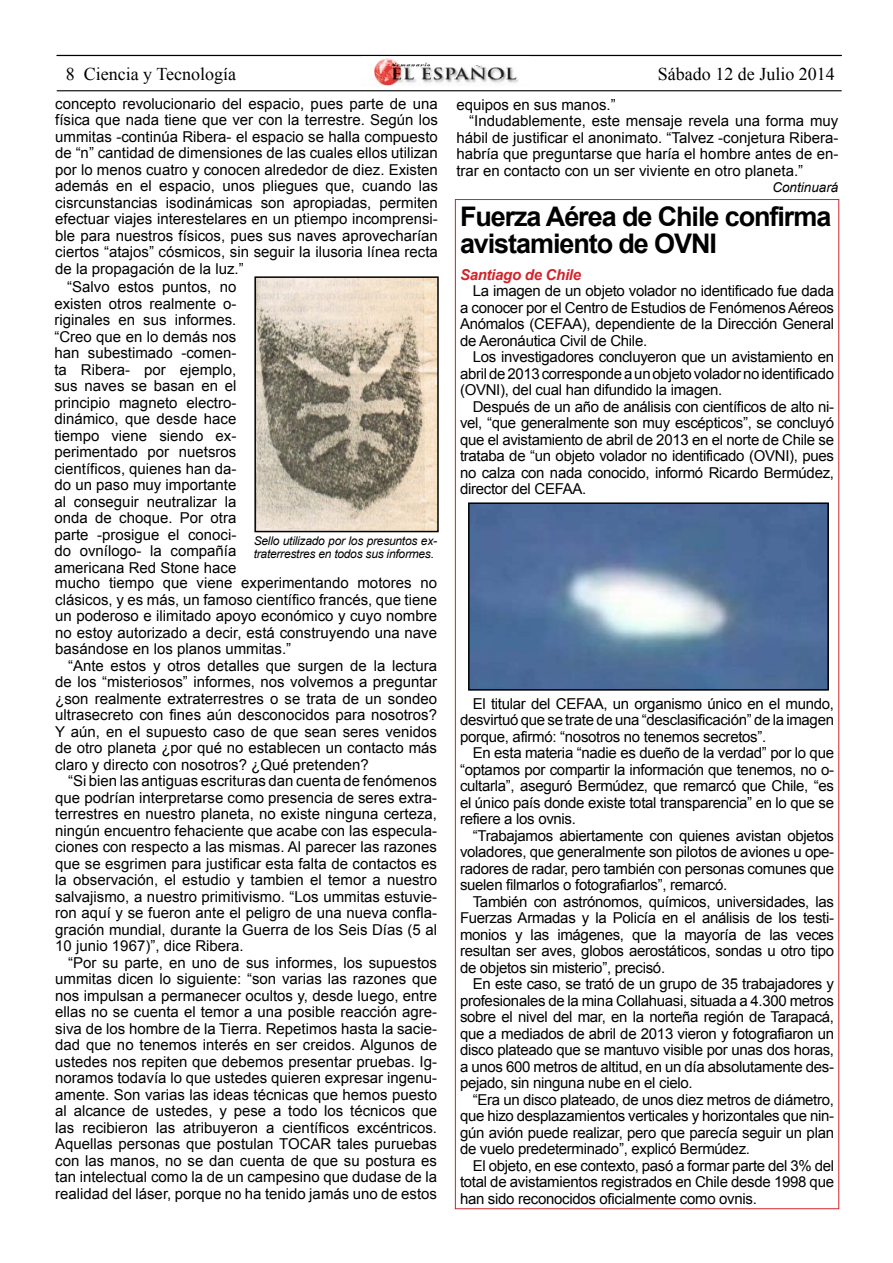
<style>
.page{position:relative;width:893px;height:1263px;background:#fff}
.page>*{position:absolute;margin:0;border:0;box-sizing:border-box;transform-origin:0 0}
.t1{font:700 27px/27px "Arial";letter-spacing:-.04em;color:#000}
.t2{font:18px "Times New Roman";color:#000}
.t3{font:15px/16.5px "Arial";letter-spacing:-.02em;color:#000;text-align:justify}
.t4{font:15px "Arial";color:#000}
.t5{font:italic 700 15px "Arial";letter-spacing:-.02em;color:#d2232a}
.t6{font:italic 13.5px "Arial";color:#000}
.t7{font:italic 12px/13.5px "Arial";letter-spacing:-.02em;color:#000}
</style>
<div class="page">
<img style="left:362px;top:56px;width:168px;height:29px">
<hr style="left:57px;top:55px;width:785px;height:1px;background:#000">
<hr style="left:57px;top:90px;width:785px;height:1px;background:#000">
<img style="left:471px;top:505px;width:355px;height:183px">
<div style="left:468px;top:502px;width:361px;height:189px;border:2px solid #000"></div>
<img style="left:257px;top:279px;width:179px;height:250px">
<div style="left:254px;top:276px;width:185px;height:256px;border:2px solid #000"></div>
<p class="t2" style="left:66px;top:62px;width:172px">8 Ciencia y Tecnología</p>
<p class="t2" style="left:658px;top:62px;width:178px">Sábado 12 de Julio 2014</p>
<p class="t3" style="left:55px;top:95px;width:384px">concepto revolucionario del espacio, pues parte de una física que nada tiene que ver con la terrestre. Según los ummitas -continúa Ribera- el espacio se halla compuesto de “n” cantidad de dimensiones de las cuales ellos utilizan por lo menos cuatro y conocen alrededor de diez. Existen además en el espacio, unos pliegues que, cuando las cisrcunstancias isodinámicas son apropiadas, permiten efectuar viajes interestelares en un ptiempo incomprensi&shy;ble para nuestros físicos, pues sus naves aprovecharían ciertos “atajos” cósmicos, sin seguir la ilusoria línea recta de la propagación de la luz.”</p>
<p class="t4" style="left:456px;top:94px;width:161px">equipos en sus manos.”</p>
<p class="t4" style="left:469px;top:111px;width:371px">“Indudablemente, este mensaje revela una forma muy</p>
<p class="t4" style="left:456px;top:127px;width:383px">hábil de justificar el anonimato. “Talvez -conjetura Ribera-</p>
<p class="t4" style="left:456px;top:144px;width:383px">habría que preguntarse que haría el hombre antes de en-</p>
<p class="t4" style="left:456px;top:160px;width:348px">trar en contacto con un ser viviente en otro planeta.”</p>
<p class="t6" style="left:772px;top:179px;width:68px">Continuará</p>
<h1 class="t1" style="left:460px;top:203px;width:373px">Fuerza Aérea de Chile confirma avistamiento de OVNI</h1>
<p class="t5" style="left:460px;top:264px;width:123px">Santiago de Chile</p>
<p class="t3" style="left:460px;top:283px;width:376px;text-indent:13px">La imagen de un objeto volador no identificado fue dada a conocer por el Centro de Estudios de Fenómenos Aéreos Anómalos (CEFAA), dependiente de la Dirección General de Aeronáutica Civil de Chile.</p>
<p class="t3" style="left:460px;top:349px;width:376px;text-indent:13px">Los investigadores concluyeron que un avistamiento en abril de 2013 corresponde a un objeto volador no identificado (OVNI), del cual han difundido la imagen.</p>
<p class="t3" style="left:460px;top:398px;width:376px;text-indent:13px">Después de un año de análisis con científicos de alto ni&shy;vel, “que generalmente son muy escépticos”, se concluyó que el avistamiento de abril de 2013 en el norte de Chile se trataba de “un objeto volador no identificado (OVNI), pues no calza con nada conocido, informó Ricardo Bermúdez, director del CEFAA.</p>
<p class="t3" style="left:54px;top:279px;width:183px;text-indent:13px">“Salvo estos puntos, no existen otros realmente o&shy;riginales en sus informes. “Creo que en lo demás nos han subestimado -comen&shy;ta Ribera- por ejemplo, sus naves se basan en el principio magneto electro&shy;dinámico, que desde hace tiempo viene siendo ex&shy;perimentado por nuetsros científicos, quienes han da&shy;do un paso muy importante al conseguir neutralizar la onda de choque. Por otra parte -prosigue el conoci&shy;do ovnílogo- la compañía americana Red Stone hace</p>
<p class="t7" style="left:254px;top:534px;width:185px">Sello utilizado por los presuntos ex&shy;traterrestres en todos sus informes.</p>
<p class="t3" style="left:55px;top:575px;width:383px">mucho tiempo que viene experimentando motores no clásicos, y es más, un famoso científico francés, que tiene un poderoso e ilimitado apoyo económico y cuyo nombre no estoy autorizado a decir, está construyendo una nave basándose en los planos ummitas.”</p>
<p class="t3" style="left:55px;top:657px;width:383px;text-indent:13px">“Ante estos y otros detalles que surgen de la lectura de los “misteriosos” informes, nos volvemos a preguntar ¿son realmente extraterrestres o se trata de un sondeo ultrasecreto con fines aún desconocidos para nosotros?<br>Y aún, en el supuesto caso de que sean seres venidos de otro planeta ¿por qué no establecen un contacto más claro y directo con nosotros? ¿Qué pretenden?</p>
<p class="t3" style="left:55px;top:773px;width:383px;text-indent:13px">“Si bien las antiguas escrituras dan cuenta de fenómenos que podrían interpretarse como presencia de seres extra&shy;terrestres en nuestro planeta, no existe ninguna certeza, ningún encuentro fehaciente que acabe con las especula&shy;ciones con respecto a las mismas. Al parecer las razones que se esgrimen para justificar esta falta de contactos es la observación, el estudio y tambien el temor a nuestro salvajismo, a nuestro primitivismo. “Los ummitas estuvie&shy;ron aquí y se fueron ante el peligro de una nueva confla&shy;gración mundial, durante la Guerra de los Seis Días (5 al 10 junio 1967)”, dice Ribera.</p>
<p class="t3" style="left:55px;top:954px;width:383px;text-indent:13px">“Por su parte, en uno de sus informes, los supuestos ummitas dicen lo siguiente: “son varias las razones que nos impulsan a permanecer ocultos y, desde luego, entre ellas no se cuenta el temor a una posible reacción agre&shy;siva de los hombre de la Tierra. Repetimos hasta la sacie&shy;dad que no tenemos interés en ser creidos. Algunos de ustedes nos repiten que debemos presentar pruebas. Ig&shy;noramos todavía lo que ustedes quieren expresar ingenu&shy;amente. Son varias las ideas técnicas que hemos puesto al alcance de ustedes, y pese a todo los técnicos que las recibieron las atribuyeron a científicos excéntricos.<br>Aquellas personas que postulan TOCAR tales puruebas con las manos, no se dan cuenta de que su postura es tan intelectual como la de un campesino que dudase de la realidad del láser, porque no ha tenido jamás uno de estos</p>
<p class="t3" style="left:460px;top:695px;width:376px;text-indent:13px">El titular del CEFAA, un organismo único en el mundo, desvirtuó que se trate de una “desclasificación” de la imagen porque, afirmó: “nosotros no tenemos secretos”.</p>
<p class="t3" style="left:460px;top:745px;width:376px;text-indent:13px">En esta materia “nadie es dueño de la verdad” por lo que “optamos por compartir la información que tenemos, no o&shy;cultarla”, aseguró Bermúdez, que remarcó que Chile, “es el único país donde existe total transparencia” en lo que se refiere a los ovnis.</p>
<p class="t3" style="left:460px;top:827px;width:376px;text-indent:13px">“Trabajamos abiertamente con quienes avistan objetos voladores, que generalmente son pilotos de aviones u ope&shy;radores de radar, pero también con personas comunes que suelen filmarlos o fotografiarlos”, remarcó.</p>
<p class="t3" style="left:460px;top:893px;width:376px;text-indent:13px">También con astrónomos, químicos, universidades, las Fuerzas Armadas y la Policía en el análisis de los testi&shy;monios y las imágenes, que la mayoría de las veces resultan ser aves, globos aerostáticos, sondas u otro tipo de objetos sin misterio”, precisó.</p>
<p class="t3" style="left:460px;top:976px;width:376px;text-indent:13px">En este caso, se trató de un grupo de 35 trabajadores y profesionales de la mina Collahuasi, situada a 4.300 metros sobre el nivel del mar, en la norteña región de Tarapacá, que a mediados de abril de 2013 vieron y fotografiaron un disco plateado que se mantuvo visible por unas dos horas, a unos 600 metros de altitud, en un día absolutamente des&shy;pejado, sin ninguna nube en el cielo.</p>
<p class="t3" style="left:460px;top:1091px;width:376px;text-indent:13px">“Era un disco plateado, de unos diez metros de diámetro, que hizo desplazamientos verticales y horizontales que nin&shy;gún avión puede realizar, pero que parecía seguir un plan de vuelo predeterminado”, explicó Bermúdez.</p>
<p class="t3" style="left:460px;top:1157px;width:376px;text-indent:13px">El objeto, en ese contexto, pasó a formar parte del 3% del total de avistamientos registrados en Chile desde 1998 que han sido reconocidos oficialmente como ovnis.</p>
</div>
